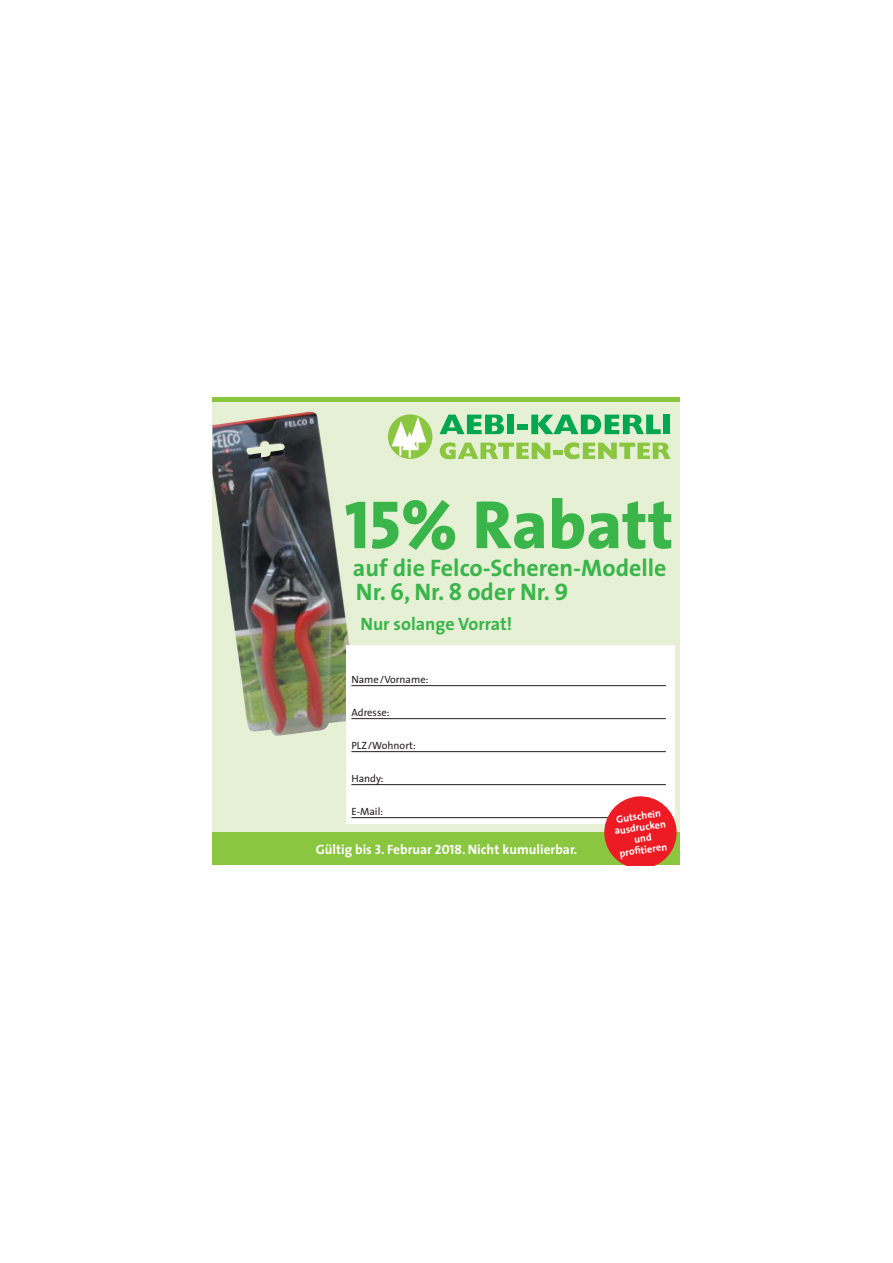
<style>
.page{position:relative;width:893px;height:1263px;background:#fff}
.page>*{position:absolute;margin:0;border:0;box-sizing:border-box;transform-origin:0 0}
.t1{font:800 68.55px "The Sans";color:#39b54a}
.t2{font:700 24px/24px "The Sans";color:#39b54a}
.t3{font:700 18px "The Sans";color:#39b54a}
.t4{font:700 13.5px "The Sans";color:#fff}
.t5{font:10.5px "The Sans";color:#231f20}
.t6{font:700 10.35px/11.2px "The Sans";color:#fff;text-align:center}
.s1{font-family:"The Sans Extra Bold Caps";font-weight:400}
.s2{font-family:"The Sans Bold Caps";font-weight:400}
</style>
<div class="page">
<div style="left:212px;top:398px;width:468px;height:437px;background:#e5f0d4"></div>
<div style="left:388px;top:414px;width:44px;height:45px;background:#8ac63f;border-radius:50%"></div>
<svg style="left:392px;top:417px;width:34px;height:41px"></svg>
<svg style="left:439px;top:415px;width:65px;height:19px"></svg>
<div style="left:507px;top:415px;width:7px;height:19px;background:#00a650"></div>
<div style="left:517px;top:424px;width:11px;height:5px;background:#00a650"></div>
<svg style="left:531px;top:415px;width:130px;height:19px"></svg>
<div style="left:663px;top:415px;width:7px;height:19px;background:#00a650"></div>
<svg style="left:440px;top:442px;width:110px;height:17px"></svg>
<div style="left:553px;top:450px;width:9px;height:5px;background:#8ac63f"></div>
<svg style="left:564px;top:442px;width:106px;height:17px"></svg>
<div style="left:212px;top:833px;width:468px;height:32px;background:#8ac63f"></div>
<hr style="left:212px;top:398px;width:468px;height:4px;background:#8ac63f">
<img style="left:212px;top:412px;width:138px;height:324px">
<div style="left:347px;top:645px;width:328px;height:179px;background:#fff"></div>
<hr style="left:351px;top:685px;width:315px;height:1px;background:#231f20">
<hr style="left:351px;top:718px;width:315px;height:1px;background:#231f20">
<hr style="left:351px;top:751px;width:315px;height:1px;background:#231f20">
<hr style="left:351px;top:784px;width:315px;height:1px;background:#231f20">
<hr style="left:351px;top:817px;width:315px;height:1px;background:#231f20">
<svg style="left:603px;top:796px;width:75px;height:69px"></svg>
<h1 class="t1" style="left:345px;top:467px;width:330px"><span class="s1">15</span>% Rabatt</h1>
<h2 class="t2" style="left:353px;top:558px;width:315px">auf die Felco-Scheren-Modelle<br>Nr. 6, Nr. 8 oder Nr. <span class="s2">9</span></h2>
<h3 class="t3" style="left:360px;top:616px;width:153px">Nur solange Vorrat!</h3>
<p class="t5" style="left:351px;top:673px;width:78px">Name/Vorname:</p>
<p class="t5" style="left:351px;top:706px;width:40px">Adresse:</p>
<p class="t5" style="left:351px;top:739px;width:66px">PLZ/Wohnort:</p>
<p class="t5" style="left:351px;top:772px;width:34px">Handy:</p>
<p class="t5" style="left:351px;top:805px;width:33px">E-Mail:</p>
<p class="t6" style="left:612px;top:815px;width:53px;rotate:-8deg">Gutschein ausdrucken und<br>profi tieren</p>
<p class="t4" style="left:316px;top:844px;width:263px">Gültig bis <span class="s2">3</span>. Februar <span class="s2">2018</span>. Nicht kumulierbar.</p>
</div>
